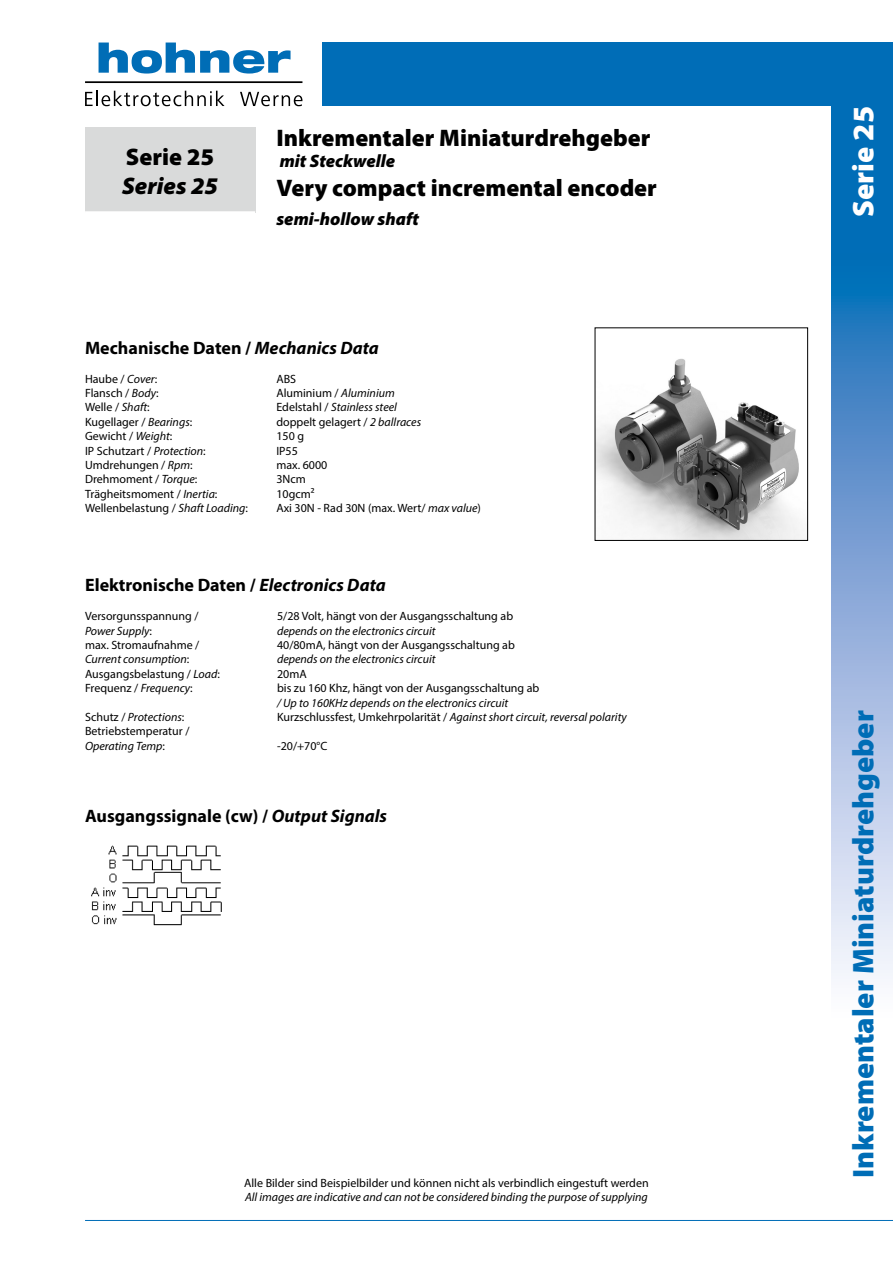
<style>
.page{position:relative;width:893px;height:1263px;background:#fff}
.page>*{position:absolute;margin:0;border:0;box-sizing:border-box;transform-origin:0 0}
.t1{font:900 30px "Myriad Pro";color:#006db6}
.t2{font:900 30px "Myriad Pro";color:#fff}
.t3{font:900 24px "Myriad Pro";color:#000}
.t4{font:italic 900 24px "Myriad Pro";color:#000}
.t5{font:700 18px "Myriad Pro";color:#000}
.t6{font:italic 900 18px "Myriad Pro";color:#000}
.t7{font:12px/14.4px "Myriad Pro";color:#000}
.t8{font:italic 12px "Myriad Pro";color:#000}
.s1{font-style:italic}
.s2{font-style:normal}
</style>
<div class="page">
<div style="left:831px;top:43px;width:62px;height:211px;background:#006db7"></div>
<div style="left:323px;top:43px;width:570px;height:63px;background:#006db7"></div>
<svg style="left:831px;top:254px;width:62px;height:725px;background:#89aeda"></svg>
<hr style="left:85px;top:1220px;width:808px;height:1px;background:#006db7">
<svg style="left:99px;top:43px;width:192px;height:31px"></svg>
<svg style="left:85px;top:91px;width:140px;height:15px"></svg>
<svg style="left:240px;top:92px;width:62px;height:14px"></svg>
<hr style="left:85px;top:81px;width:217px;height:2px;background:#000">
<div style="left:85px;top:128px;width:170px;height:85px;background:#d9dada"></div>
<img style="left:597px;top:358px;width:208px;height:181px">
<div style="left:595px;top:328px;width:213px;height:213px;border:1px solid #000"></div>
<hr style="left:85px;top:211px;width:170px;height:3px;background:#fff">
<img style="left:91px;top:845px;width:131px;height:81px">
<h2 class="t3" style="left:126px;top:141px;width:90px">Serie 25</h2>
<h2 class="t4" style="left:122px;top:170px;width:97px">Series 25</h2>
<h2 class="t3" style="left:276px;top:121px;width:376px">Inkrementaler Miniaturdrehgeber</h2>
<h3 class="t6" style="left:280px;top:149px;width:117px">mit Steckwelle</h3>
<h2 class="t3" style="left:276px;top:172px;width:382px">Very compact incremental encoder</h2>
<h3 class="t6" style="left:276px;top:207px;width:144px">semi-hollow shaft</h3>
<h3 class="t5" style="left:85px;top:336px;width:295px">Mechanische Daten / <span class="s1">Mechanics Data</span></h3>
<p class="t7" style="left:85px;top:371px;width:74px">Haube / <span class="s1">Cover</span>:</p>
<p class="t7" style="left:276px;top:371px;width:21px">ABS</p>
<p class="t7" style="left:85px;top:385px;width:75px">Flansch / <span class="s1">Body</span>:</p>
<p class="t7" style="left:276px;top:385px;width:120px">Aluminium / <span class="s1">Aluminium</span></p>
<p class="t7" style="left:85px;top:400px;width:66px">Welle / <span class="s1">Shaft</span>:</p>
<p class="t8" style="left:276px;top:400px;width:122px"><span class="s2">Edelstahl /</span> Stainless steel</p>
<p class="t7" style="left:85px;top:414px;width:109px">Kugellager / <span class="s1">Bearings</span>:</p>
<p class="t7" style="left:276px;top:414px;width:146px">doppelt gelagert / <span class="s1">2 ballraces</span></p>
<p class="t7" style="left:85px;top:429px;width:89px">Gewicht / <span class="s1">Weight</span>:</p>
<p class="t7" style="left:276px;top:429px;width:29px">150 g</p>
<p class="t7" style="left:85px;top:443px;width:122px">IP Schutzart / <span class="s1">Protection</span>:</p>
<p class="t7" style="left:276px;top:443px;width:23px">IP55</p>
<p class="t7" style="left:85px;top:457px;width:109px">Umdrehungen / <span class="s1">Rpm</span>:</p>
<p class="t7" style="left:276px;top:457px;width:52px">max. 6000</p>
<p class="t7" style="left:85px;top:472px;width:114px">Drehmoment / <span class="s1">Torque</span>:</p>
<p class="t7" style="left:276px;top:472px;width:31px">3Ncm</p>
<p class="t7" style="left:85px;top:486px;width:134px">Trägheitsmoment / <span class="s1">Inertia</span>:</p>
<p class="t7" style="left:276px;top:486px;width:40px">10gcm²</p>
<p class="t7" style="left:85px;top:501px;width:164px">Wellenbelastung / <span class="s1">Shaft Loading</span>:</p>
<p class="t7" style="left:276px;top:501px;width:206px">Axi 30N - Rad 30N (max. Wert/ <span class="s1">max value</span>)</p>
<h3 class="t5" style="left:85px;top:573px;width:302px">Elektronische Daten / <span class="s1">Electronics Data</span></h3>
<p class="t7" style="left:85px;top:609px;width:115px">Versorgunsspannung /</p>
<p class="t7" style="left:277px;top:609px;width:238px">5/28 Volt, hängt von der Ausgangsschaltung ab</p>
<p class="t8" style="left:85px;top:623px;width:68px">Power Supply<span class="s2">:</span></p>
<p class="t8" style="left:277px;top:623px;width:160px">depends on the electronics circuit</p>
<p class="t7" style="left:85px;top:637px;width:116px">max. Stromaufnahme /</p>
<p class="t7" style="left:277px;top:637px;width:239px">40/80mA, hängt von der Ausgangsschaltung ab</p>
<p class="t8" style="left:85px;top:652px;width:106px">Current consumption<span class="s2">:</span></p>
<p class="t8" style="left:277px;top:652px;width:160px">depends on the electronics circuit</p>
<p class="t7" style="left:85px;top:666px;width:136px">Ausgangsbelastung / <span class="s1">Load</span>:</p>
<p class="t7" style="left:277px;top:666px;width:31px">20mA</p>
<p class="t7" style="left:85px;top:681px;width:109px">Frequenz / <span class="s1">Frequency</span>:</p>
<p class="t7" style="left:277px;top:681px;width:264px">bis zu 160 Khz, hängt von der Ausgangsschaltung ab</p>
<p class="t8" style="left:277px;top:695px;width:233px">/ Up to 160KHz depends on the electronics circuit</p>
<p class="t8" style="left:85px;top:709px;width:101px"><span class="s2">Schutz /</span> Protections<span class="s2">:</span></p>
<p class="t8" style="left:277px;top:709px;width:351px"><span class="s2">Kurzschlussfest, Umkehrpolarität /</span> Against short circuit, reversal polarity</p>
<p class="t7" style="left:85px;top:724px;width:106px">Betriebstemperatur /<br><span class="s1">Operating Temp</span>:</p>
<p class="t7" style="left:277px;top:738px;width:52px">-20/+70°C</p>
<h3 class="t5" style="left:85px;top:804px;width:304px">Ausgangssignale (cw) / <span class="s1">Output Signals</span></h3>
<p class="t7" style="left:244px;top:1175px;width:406px">Alle Bilder sind Beispielbilder und können nicht als verbindlich eingestuft werden</p>
<p class="t8" style="left:245px;top:1189px;width:404px">All images are indicative and can not be considered binding the purpose of supplying</p>
<h1 class="t2" style="left:843px;top:217px;width:112px;rotate:-90deg">Serie 25</h1>
<h1 class="t1" style="left:843px;top:1178px;width:469px;rotate:-90deg">Inkrementaler Miniaturdrehgeber</h1>
</div>
